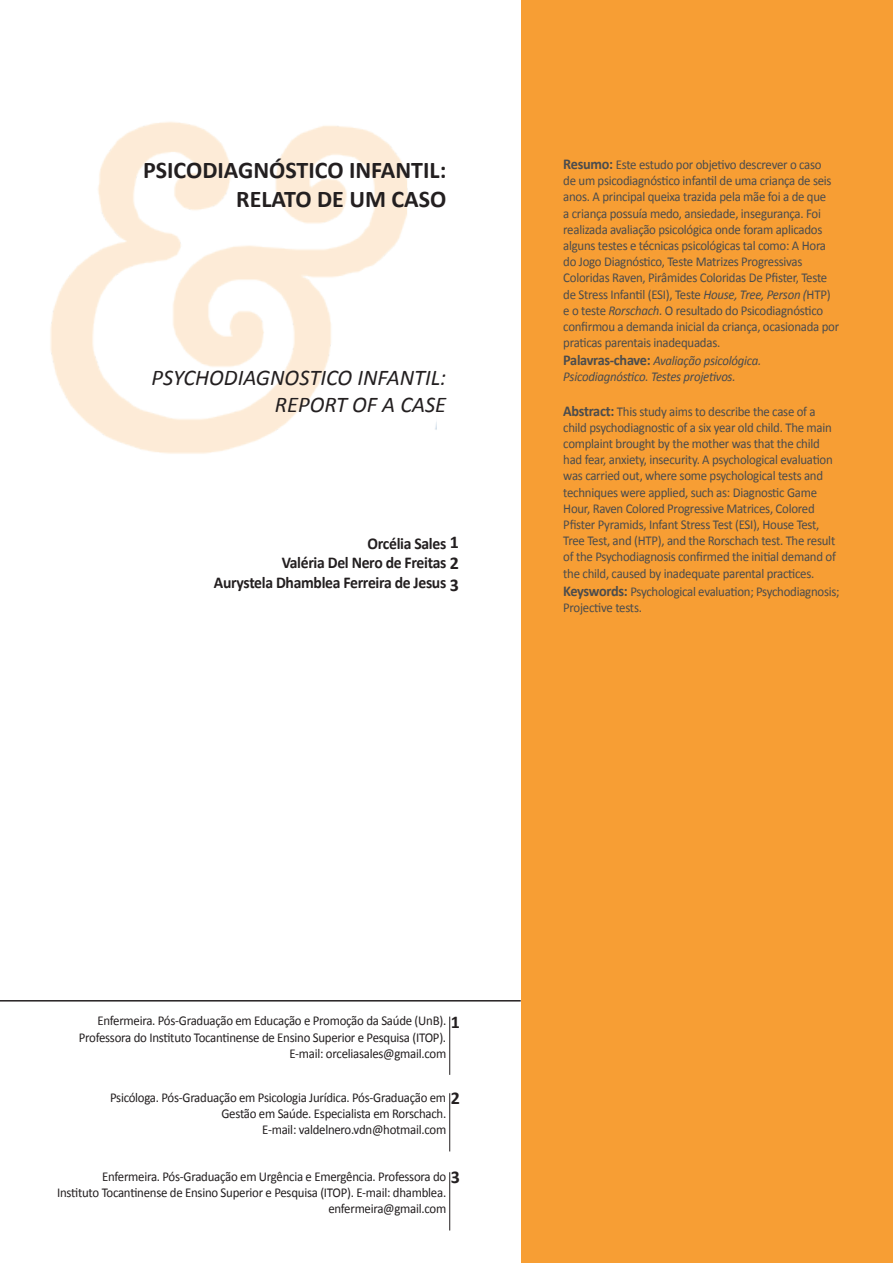
<style>
.page{position:relative;width:893px;height:1263px;background:#fff}
.page>*{position:absolute;margin:0;border:0;box-sizing:border-box;transform-origin:0 0}
.t1{font:700 24px/28.8px "Calibri";color:#231f20;text-align:right}
.t2{font:italic 22.5px/27px "Calibri";color:#231f20;text-align:right}
.t3{font:700 18px "Calibri";color:#231f20}
.t4{font:700 16.5px "Calibri";letter-spacing:-.02em;color:#231f20;scale:.95 1}
.t5{font:13.5px/16.2px "Calibri";letter-spacing:-.02em;color:#4b4c4d;scale:.95 1}
.t6{font:13.5px/16.2px "Calibri";letter-spacing:-.02em;color:#231f20;text-align:right;scale:.95 1}
.t7{font:italic 13.5px/16.2px "Calibri";letter-spacing:-.02em;color:#4b4c4d;scale:.95 1}
.s1{font-size:18px}
.s2{font-weight:700;font-size:15px}
.s3{font-style:italic}
.s4{font-weight:700;font-style:normal;font-size:15px}
</style>
<div class="page">
<div style="left:521px;top:0;width:372px;height:1263px;background:#f79e34"></div>
<img style="left:50px;top:122px;width:387px;height:332px">
<hr style="left:0;top:1000px;width:521px;height:1px;background:#231f20">
<hr style="left:449px;top:1016px;width:1px;height:59px;background:#231f20">
<hr style="left:449px;top:1093px;width:1px;height:58px;background:#231f20">
<hr style="left:449px;top:1172px;width:1px;height:58px;background:#231f20">
<h1 class="t1" style="left:143px;top:155px;width:305px">PSICODIAGNÓSTICO INFANTIL:<br>RELATO DE UM CASO</h1>
<h2 class="t2" style="left:152px;top:363px;width:296px">PSYCHODIAGNOSTICO INFANTIL:<br>REPORT OF A CASE</h2>
<p class="t4" style="left:368px;top:532px;width:98px">Orcélia Sales <span class="s1">1</span></p>
<p class="t4" style="left:282px;top:552px;width:188px">Valéria Del Nero de Freitas <span class="s1">2</span></p>
<p class="t4" style="left:214px;top:572px;width:246px">Aurystela Dhamblea Ferreira de Jesus</p>
<h3 class="t3" style="left:450px;top:573px;width:11px">3</h3>
<p class="t5" style="left:563px;top:156px;width:292px"><span class="s2">Resumo:</span> Este estudo por objetivo descrever o caso<br>de um psicodiagnóstico infantil de uma criança de seis anos. A principal queixa trazida pela mãe foi a de que<br>a criança possuía medo, ansiedade, insegurança. Foi realizada avaliação psicológica onde foram aplicados alguns testes e técnicas psicológicas tal como: A Hora do Jogo Diagnóstico, Teste Matrizes Progressivas Coloridas Raven, Pirâmides Coloridas De Pfister, Teste de Stress Infantil (ESI), Teste <span class="s3">House, Tree, Person (</span>HTP) e o teste <span class="s3">Rorschach.</span> O resultado do Psicodiagnóstico confirmou a demanda inicial da criança, ocasionada por praticas parentais inadequadas.</p>
<p class="t7" style="left:563px;top:352px;width:210px"><span class="s4">Palavras-chave:</span> Avaliação psicológica.<br>Psicodiagnóstico. Testes projetivos.</p>
<p class="t5" style="left:563px;top:403px;width:288px"><span class="s2">Abstract:</span> This study aims to describe the case of a child psychodiagnostic of a six year old child. The main complaint brought by the mother was that the child had fear, anxiety, insecurity. A psychological evaluation was carried out, where some psychological tests and techniques were applied, such as: Diagnostic Game Hour, Raven Colored Progressive Matrices, Colored Pfister Pyramids, Infant Stress Test (ESI), House Test, Tree Test, and (HTP), and the Rorschach test. The result of the Psychodiagnosis confirmed the initial demand of the child, caused by inadequate parental practices.</p>
<p class="t5" style="left:563px;top:583px;width:292px"><span class="s2">Keyswords:</span> Psychological evaluation; Psychodiagnosis;<br>Projective tests.</p>
<p class="t6" style="left:79px;top:1013px;width:388px">Enfermeira. Pós-Graduação em Educação e Promoção da Saúde (UnB).<br>Professora do Instituto Tocantinense de Ensino Superior e Pesquisa (ITOP).<br>E-mail: orceliasales@gmail.com</p>
<p class="t6" style="left:110px;top:1089px;width:355px">Psicóloga. Pós-Graduação em Psicologia Jurídica. Pós-Graduação em<br>Gestão em Saúde. Especialista em Rorschach.<br>E-mail: valdelnero.vdn@hotmail.com</p>
<p class="t6" style="left:57px;top:1168px;width:411px">Enfermeira. Pós-Graduação em Urgência e Emergência. Professora do<br>Instituto Tocantinense de Ensino Superior e Pesquisa (ITOP). E-mail: dhamblea. enfermeira@gmail.com</p>
<h3 class="t3" style="left:451px;top:1010px;width:11px">1</h3>
<h3 class="t3" style="left:451px;top:1087px;width:11px">2</h3>
<h3 class="t3" style="left:451px;top:1166px;width:11px">3</h3>
</div>
